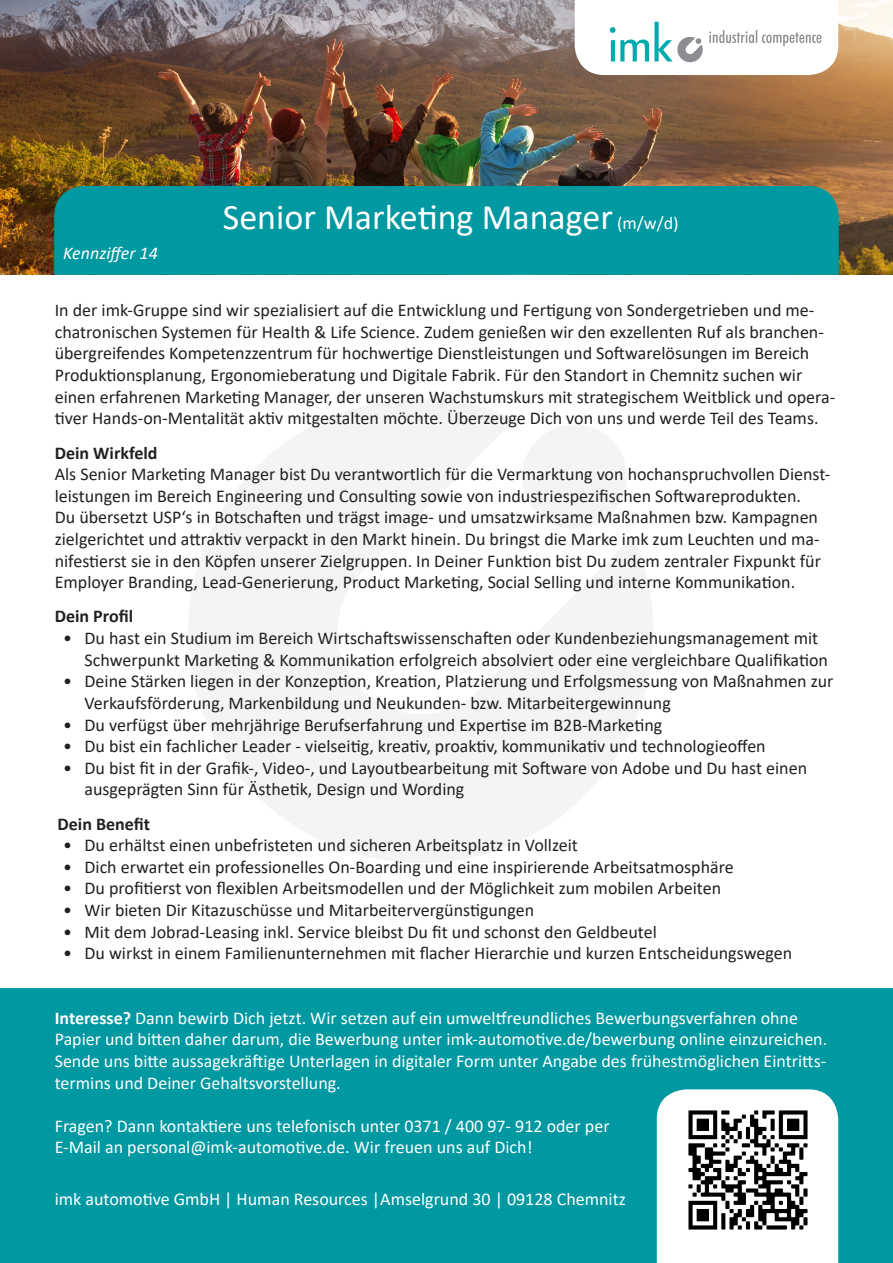
<style>
.page{position:relative;width:893px;height:1263px;background:#fff}
.page>*{position:absolute;margin:0;border:0;box-sizing:border-box;transform-origin:0 0}
.t1{font:36px "Calibri";color:#fff}
.t2{font:18px/21.6px "Calibri";color:#231f20}
.t3{font:18px/21.6px "Calibri";color:#fff}
.t4{font:700 18px "Calibri";color:#231f20}
.t5{font:italic 18px "Calibri";color:#fff}
.s1{font-size:18px}
.s2{font-weight:700}
</style>
<div class="page">
<div style="left:0;top:988px;width:893px;height:275px;background:#0098a1"></div>
<div style="left:657px;top:1089px;width:181px;height:174px;background:#fff"></div>
<img style="left:672px;top:1093px;width:153px;height:153px">
<img style="left:0;top:0;width:893px;height:274px">
<div style="left:54px;top:186px;width:785px;height:89px;background:#0098a1"></div>
<svg style="left:575px;top:0;width:263px;height:75px"></svg>
<p class="t5" style="left:63px;top:241px;width:96px">Kennziffer 14</p>
<p class="t1" style="left:223px;top:192px;width:457px">Senior Marketing Manager <span class="s1">(m/w/d)</span></p>
<p class="t2" style="left:55px;top:299px;width:782px">In der imk-Gruppe sind wir spezialisiert auf die Entwicklung und Fertigung von Sondergetrieben und me&shy;chatronischen Systemen für Health &amp; Life Science. Zudem genießen wir den exzellenten Ruf als branchen&shy;übergreifendes Kompetenzzentrum für hochwertige Dienstleistungen und Softwarelösungen im Bereich Produktionsplanung, Ergonomieberatung und Digitale Fabrik. Für den Standort in Chemnitz suchen wir einen erfahrenen Marketing Manager, der unseren Wachstumskurs mit strategischem Weitblick und opera&shy;tiver Hands-on-Mentalität aktiv mitgestalten möchte. Überzeuge Dich von uns und werde Teil des Teams.</p>
<p class="t4" style="left:55px;top:440px;width:104px">Dein Wirkfeld</p>
<p class="t2" style="left:55px;top:463px;width:777px">Als Senior Marketing Manager bist Du verantwortlich für die Vermarktung von hochanspruchvollen Dienst&shy;leistungen im Bereich Engineering und Consulting sowie von industriespezifischen Softwareprodukten.</p>
<p class="t2" style="left:55px;top:506px;width:768px">Du übersetzt USP‘s in Botschaften und trägst image- und umsatzwirksame Maßnahmen bzw. Kampagnen zielgerichtet und attraktiv verpackt in den Markt hinein. Du bringst die Marke imk zum Leuchten und ma&shy;nifestierst sie in den Köpfen unserer Zielgruppen. In Deiner Funktion bist Du zudem zentraler Fixpunkt für Employer Branding, Lead-Generierung, Product Marketing, Social Selling und interne Kommunikation.</p>
<p class="t4" style="left:55px;top:604px;width:80px">Dein Profil</p>
<p class="t2" style="left:85px;top:627px;width:745px;text-indent:-21px">• Du hast ein Studium im Bereich Wirtschaftswissenschaften oder Kundenbeziehungsmanagement mit<br>Schwerpunkt Marketing &amp; Kommunikation erfolgreich absolviert oder eine vergleichbare Qualifikation</p>
<p class="t2" style="left:85px;top:670px;width:750px;text-indent:-21px">• Deine Stärken liegen in der Konzeption, Kreation, Platzierung und Erfolgsmessung von Maßnahmen zur<br>Verkaufsförderung, Markenbildung und Neukunden- bzw. Mitarbeitergewinnung</p>
<p class="t2" style="left:63px;top:713px;width:601px">• Du verfügst über mehrjährige Berufserfahrung und Expertise im B2B-Marketing</p>
<p class="t2" style="left:63px;top:735px;width:704px">• Du bist ein fachlicher Leader - vielseitig, kreativ, proaktiv, kommunikativ und technologieoffen</p>
<p class="t2" style="left:85px;top:756px;width:724px;text-indent:-21px">• Du bist fit in der Grafik-, Video-, und Layoutbearbeitung mit Software von Adobe und Du hast einen ausgeprägten Sinn für Ästhetik, Design und Wording</p>
<p class="t4" style="left:58px;top:811px;width:94px">Dein Benefit</p>
<p class="t2" style="left:63px;top:834px;width:516px">• Du erhältst einen unbefristeten und sicheren Arbeitsplatz in Vollzeit</p>
<p class="t2" style="left:63px;top:856px;width:672px">• Dich erwartet ein professionelles On-Boarding und eine inspirierende Arbeitsatmosphäre</p>
<p class="t2" style="left:63px;top:877px;width:659px">• Du profitierst von flexiblen Arbeitsmodellen und der Möglichkeit zum mobilen Arbeiten</p>
<p class="t2" style="left:63px;top:899px;width:472px">• Wir bieten Dir Kitazuschüsse und Mitarbeitervergünstigungen</p>
<p class="t2" style="left:63px;top:920px;width:595px">• Mit dem Jobrad-Leasing inkl. Service bleibst Du fit und schonst den Geldbeutel</p>
<p class="t2" style="left:63px;top:942px;width:730px">• Du wirkst in einem Familienunternehmen mit flacher Hierarchie und kurzen Entscheidungswegen</p>
<p class="t3" style="left:55px;top:1007px;width:774px"><span class="s2">Interesse?</span> Dann bewirb Dich jetzt. Wir setzen auf ein umweltfreundliches Bewerbungsverfahren ohne<br>Papier und bitten daher darum, die Bewerbung unter imk-automotive.de/bewerbung online einzureichen.<br>Sende uns bitte aussagekräftige Unterlagen in digitaler Form unter Angabe des frühestmöglichen Eintritts-</p>
<p class="t3" style="left:55px;top:1071px;width:288px">termins und Deiner Gehaltsvorstellung.</p>
<p class="t3" style="left:55px;top:1115px;width:556px">Fragen? Dann kontaktiere uns telefonisch unter 0371 / 400 97- 912 oder per</p>
<p class="t3" style="left:55px;top:1136px;width:479px">E-Mail an personal@imk-automotive.de. Wir freuen uns auf Dich!</p>
<p class="t3" style="left:55px;top:1188px;width:573px">imk automotive GmbH | Human Resources |Amselgrund 30 | 09128 Chemnitz</p>
</div>
